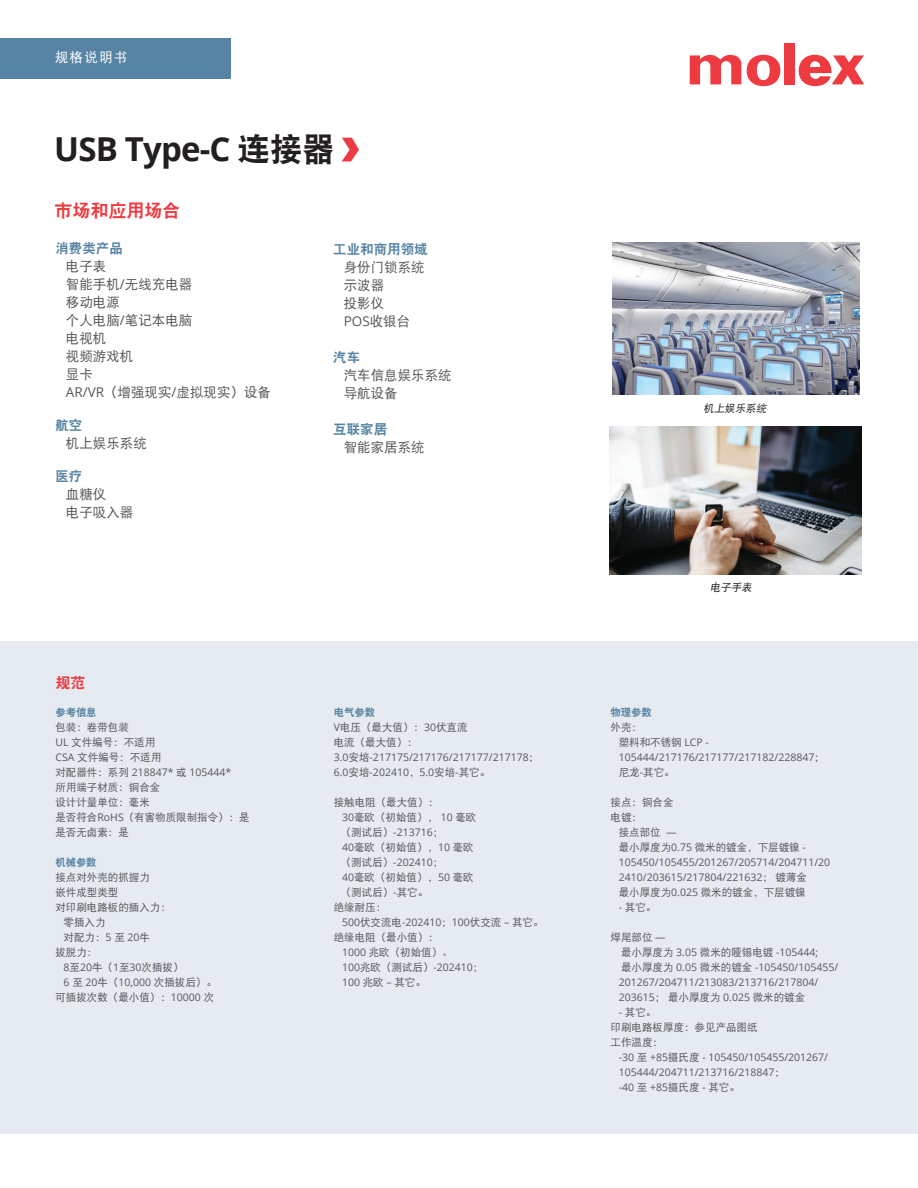
<style>
.page{position:relative;width:918px;height:1188px;background:#fff}
.page>*{position:absolute;margin:0;border:0;box-sizing:border-box;transform-origin:0 0}
.t1{font:700 33px "Open Sans";letter-spacing:-.025em;color:#231f20}
.t2{font:18px "DFP Hei W9";color:#ee3a41}
.t3{font:15px "DFP Hei W9";color:#ee3a41}
.t4{font:13.5px/18px "DFP Hei W5";color:#57585a}
.t5{font:13.5px "DFP Hei W9";color:#5784a4}
.t6{font:13.5px "Open Sans";color:#57585a}
.t7{font:13.5px "DFP Hei W5";letter-spacing:.1em;color:#fff}
.t8{font:10.5px/15px "Open Sans";color:#57585a}
.t9{font:10.5px/15px "DFP Hei W5";color:#57585a}
.t10{font:10.5px "DFP Hei W9";letter-spacing:-.02em;color:#5784a4}
.t11{font:italic 10.5px "DFP Hei W5";color:#231f20}
.s1{font-family:"DFP Hei W9";font-weight:400}
.s2{font-family:"Open Sans"}
.s3{font-family:"DFP Hei W5"}
</style>
<div class="page">
<div style="left:0;top:38px;width:231px;height:41px;background:#5784a4"></div>
<div style="left:784px;top:43px;width:10px;height:41px;background:#ee3a41"></div>
<svg style="left:747px;top:55px;width:33px;height:31px"></svg>
<svg style="left:690px;top:54px;width:51px;height:30px"></svg>
<svg style="left:799px;top:55px;width:65px;height:31px"></svg>
<svg style="left:342px;top:138px;width:17px;height:23px"></svg>
<img style="left:610px;top:426px;width:251px;height:149px">
<img style="left:613px;top:243px;width:246px;height:152px">
<div style="left:0;top:642px;width:918px;height:492px;background:#e6ebf1"></div>
<p class="t7" style="left:55px;top:50px;width:74px">规格说明书</p>
<h1 class="t1" style="left:54px;top:126px;width:282px">USB Type-C <span class="s1">连接器</span></h1>
<h2 class="t2" style="left:55px;top:201px;width:127px">市场和应用场合</h2>
<p class="t5" style="left:55px;top:241px;width:69px">消费类产品</p>
<p class="t4" style="left:66px;top:257px;width:207px">电子表<br>智能手机<span class="s2">/</span>无线充电器<br>移动电源<br>个人电脑<span class="s2">/</span>笔记本电脑<br>电视机<br>视频游戏机<br>显卡<br><span class="s2">AR/VR</span>（增强现实<span class="s2">/</span>虚拟现实）设备</p>
<p class="t5" style="left:55px;top:418px;width:28px">航空</p>
<p class="t4" style="left:66px;top:434px;width:82px">机上娱乐系统</p>
<p class="t5" style="left:55px;top:469px;width:28px">医疗</p>
<p class="t4" style="left:66px;top:485px;width:69px">血糖仪<br>电子吸入器</p>
<h3 class="t3" style="left:56px;top:675px;width:31px">规范</h3>
<p class="t10" style="left:55px;top:707px;width:43px">参考信息</p>
<p class="t9" style="left:55px;top:720px;width:107px">包装：卷带包装<br><span class="s2">UL</span> 文件编号：不适用<br><span class="s2">CSA</span> 文件编号：不适用</p>
<p class="t8" style="left:55px;top:765px;width:177px"><span class="s3">对配器件：系列</span> 218847* <span class="s3">或</span> 105444*</p>
<p class="t9" style="left:55px;top:780px;width:196px">所用端子材质：铜合金<br>设计计量单位：毫米<br>是否符合<span class="s2">RoHS</span>（有害物质限制指令）：是是否无卤素：是</p>
<p class="t10" style="left:55px;top:857px;width:43px">机械参数</p>
<p class="t9" style="left:55px;top:870px;width:96px">接点对外壳的抓握力</p>
<p class="t9" style="left:55px;top:885px;width:64px">嵌件成型类型</p>
<p class="t9" style="left:55px;top:900px;width:117px">对印刷电路板的插入力：</p>
<p class="t9" style="left:64px;top:915px;width:44px">零插入力</p>
<p class="t9" style="left:64px;top:930px;width:88px">对配力：<span class="s2">5</span> 至 <span class="s2">20</span>牛</p>
<p class="t9" style="left:55px;top:945px;width:43px">拔脱力：</p>
<p class="t9" style="left:64px;top:960px;width:122px"><span class="s2">8</span>至<span class="s2">20</span>牛（<span class="s2">1</span>至<span class="s2">30</span>次插拔）</p>
<p class="t8" style="left:64px;top:975px;width:155px">6 <span class="s3">至</span> 20<span class="s3">牛（</span>10,000 <span class="s3">次插拔后）。</span></p>
<p class="t9" style="left:55px;top:990px;width:160px">可插拔次数（最小值）：<span class="s2">10000</span> 次</p>
<p class="t5" style="left:333px;top:242px;width:96px">工业和商用领域</p>
<p class="t4" style="left:344px;top:258px;width:83px">身份门锁系统示波器<br>投影仪</p>
<p class="t6" style="left:344px;top:312px;width:68px">POS<span class="s3">收银台</span></p>
<p class="t5" style="left:333px;top:350px;width:28px">汽车</p>
<p class="t4" style="left:344px;top:366px;width:110px">汽车信息娱乐系统导航设备</p>
<p class="t5" style="left:333px;top:422px;width:55px">互联家居</p>
<p class="t4" style="left:344px;top:438px;width:83px">智能家居系统</p>
<p class="t10" style="left:334px;top:707px;width:43px">电气参数</p>
<p class="t9" style="left:334px;top:720px;width:135px"><span class="s2">V</span>电压（最大值）：<span class="s2">30</span>伏直流电流（最大值）：</p>
<p class="t8" style="left:334px;top:750px;width:207px">3.0<span class="s3">安培</span>-217175/217176/217177/217178<span class="s3">；<br></span>6.0<span class="s3">安培</span>-202410<span class="s3">，</span>5.0<span class="s3">安培</span>-<span class="s3">其它。</span></p>
<p class="t9" style="left:342px;top:795px;width:136px;text-indent:-8px">接触电阻（最大值）：<br><span class="s2">30</span>毫欧（初始值）， <span class="s2">10</span> 毫欧</p>
<p class="t8" style="left:341px;top:825px;width:104px"><span class="s3">（测试后）</span>-213716<span class="s3">；</span></p>
<p class="t9" style="left:342px;top:840px;width:133px"><span class="s2">40</span>毫欧（初始值），<span class="s2">10</span> 毫欧</p>
<p class="t8" style="left:341px;top:855px;width:104px"><span class="s3">（测试后）</span>-202410<span class="s3">；</span></p>
<p class="t9" style="left:342px;top:870px;width:133px"><span class="s2">40</span>毫欧（初始值），<span class="s2">50</span> 毫欧</p>
<p class="t9" style="left:341px;top:885px;width:89px">（测试后）<span class="s2">-</span>其它。</p>
<p class="t9" style="left:334px;top:900px;width:54px">绝缘耐压：</p>
<p class="t8" style="left:342px;top:915px;width:203px">500<span class="s3">伏交流电</span>-202410<span class="s3">；</span>100<span class="s3">伏交流</span> – <span class="s3">其它。</span></p>
<p class="t9" style="left:342px;top:930px;width:112px;text-indent:-8px">绝缘电阻（最小值）：<br><span class="s2">1000</span> 兆欧（初始值）、</p>
<p class="t8" style="left:342px;top:960px;width:143px">100<span class="s3">兆欧（测试后）</span>-202410<span class="s3">；</span></p>
<p class="t9" style="left:342px;top:975px;width:85px"><span class="s2">100</span> 兆欧 <span class="s2">–</span> 其它。</p>
<p class="t11" style="left:704px;top:402px;width:66px">机上娱乐系统</p>
<p class="t11" style="left:710px;top:582px;width:45px">电子手表</p>
<p class="t10" style="left:611px;top:707px;width:43px">物理参数</p>
<p class="t9" style="left:619px;top:720px;width:92px;text-indent:-8px">外壳：<br>塑料和不锈钢 <span class="s2">LCP -</span></p>
<p class="t8" style="left:619px;top:750px;width:208px">105444/217176/217177/217182/228847<span class="s3">；</span></p>
<p class="t9" style="left:619px;top:765px;width:57px">尼龙<span class="s2">-</span>其它。</p>
<p class="t9" style="left:611px;top:795px;width:64px">接点：铜合金电镀：</p>
<p class="t9" style="left:619px;top:825px;width:189px">接点部位 <span class="s2">—<br></span>最小厚度为<span class="s2">0.75</span> 微米的镀金，下层镀镍 <span class="s2">-</span></p>
<p class="t8" style="left:619px;top:855px;width:213px">105450/105455/201267/205714/204711/20<br>2410/203615/217804/221632<span class="s3">；镀薄金</span></p>
<p class="t9" style="left:619px;top:885px;width:189px">最小厚度为<span class="s2">0.025</span> 微米的镀金，下层镀镍</p>
<p class="t9" style="left:619px;top:900px;width:39px"><span class="s2">-</span> 其它。</p>
<p class="t9" style="left:621px;top:930px;width:199px;text-indent:-10px">焊尾部位 <span class="s2">—<br></span>最小厚度为 <span class="s2">3.05</span> 微米的哑锡电镀 <span class="s2">-105444;</span></p>
<p class="t8" style="left:619px;top:960px;width:221px"><span class="s3">最小厚度为</span> 0.05 <span class="s3">微米的镀金</span> -105450/105455/<br>201267/204711/213083/213716/217804/<br>203615<span class="s3">；最小厚度为</span> 0.025 <span class="s3">微米的镀金</span></p>
<p class="t9" style="left:611px;top:1005px;width:148px;text-indent:8px"><span class="s2">-</span> 其它。<br>印刷电路板厚度：参见产品图纸工作温度：</p>
<p class="t8" style="left:619px;top:1050px;width:211px">-30 <span class="s3">至</span> +85<span class="s3">摄氏度</span> - 105450/105455/201267/<br>105444/204711/213716/218847<span class="s3">；<br></span>-40 <span class="s3">至</span> +85<span class="s3">摄氏度</span> - <span class="s3">其它。</span></p>
</div>
